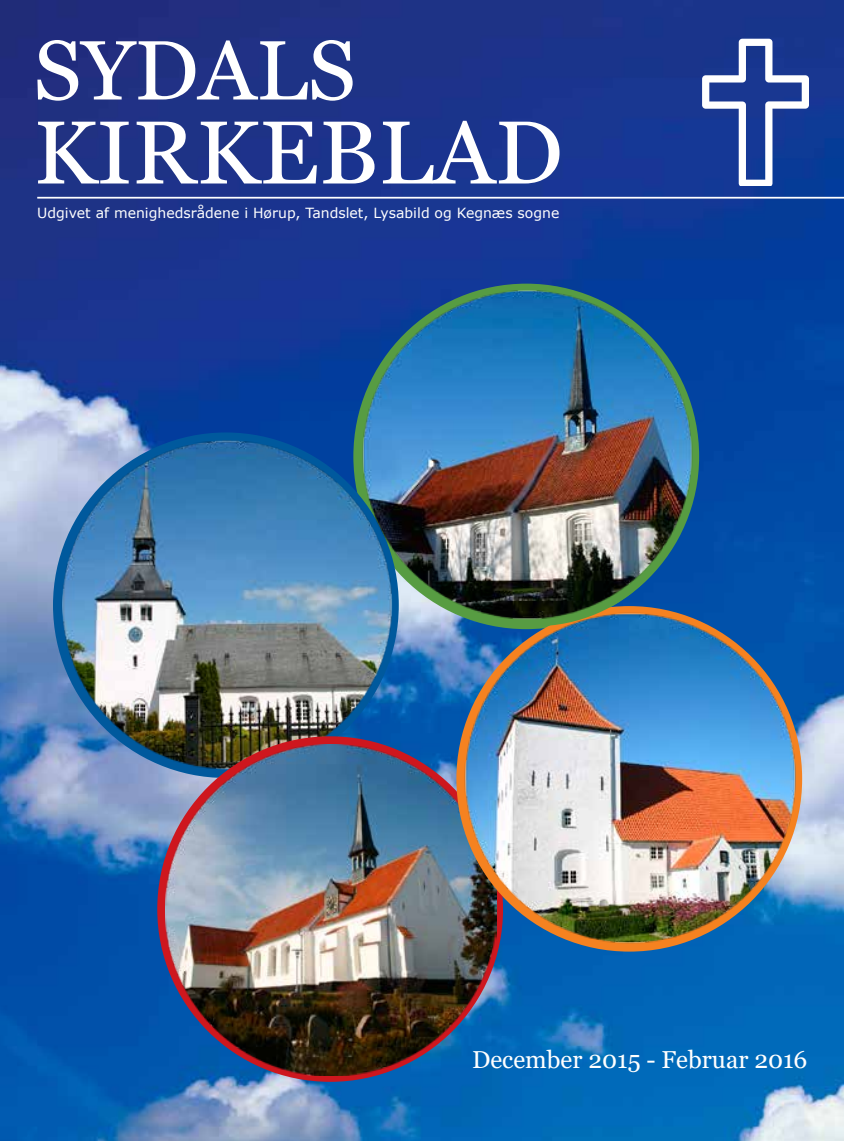
<style>
.page{position:relative;width:844px;height:1141px;background:#fff}
.page>*{position:absolute;margin:0;border:0;box-sizing:border-box;transform-origin:0 0}
.t1{font:89.25px "Georgia";color:#fff}
.t2{font:84px "Georgia";color:#fff}
.t3{font:24.5px "Georgia";color:#fff}
.t4{font:14px "Verdana";color:#fff}
</style>
<div class="page">
<img style="left:0;top:0;width:843px;height:1141px">
<hr style="left:37px;top:197px;width:806px;height:2px;background:#fff">
<img style="left:35px;top:419px;width:392px;height:376px">
<img style="left:165px;top:745px;width:331px;height:331px">
<img style="left:427px;top:599px;width:387px;height:376px">
<img style="left:331px;top:259px;width:389px;height:386px">
<svg style="left:702px;top:39px;width:106px;height:146px"></svg>
<h2 class="t2" style="left:33px;top:20px;width:324px">SYDALS</h2>
<h1 class="t1" style="left:33px;top:99px;width:530px">KIRKEBLAD</h1>
<p class="t4" style="left:37px;top:203px;width:523px">Udgivet af menighedsrådene i Hørup, Tandslet, Lysabild og Kegnæs sogne</p>
<h3 class="t3" style="left:472px;top:1044px;width:337px">December 2015 - Februar 2016</h3>
</div>
